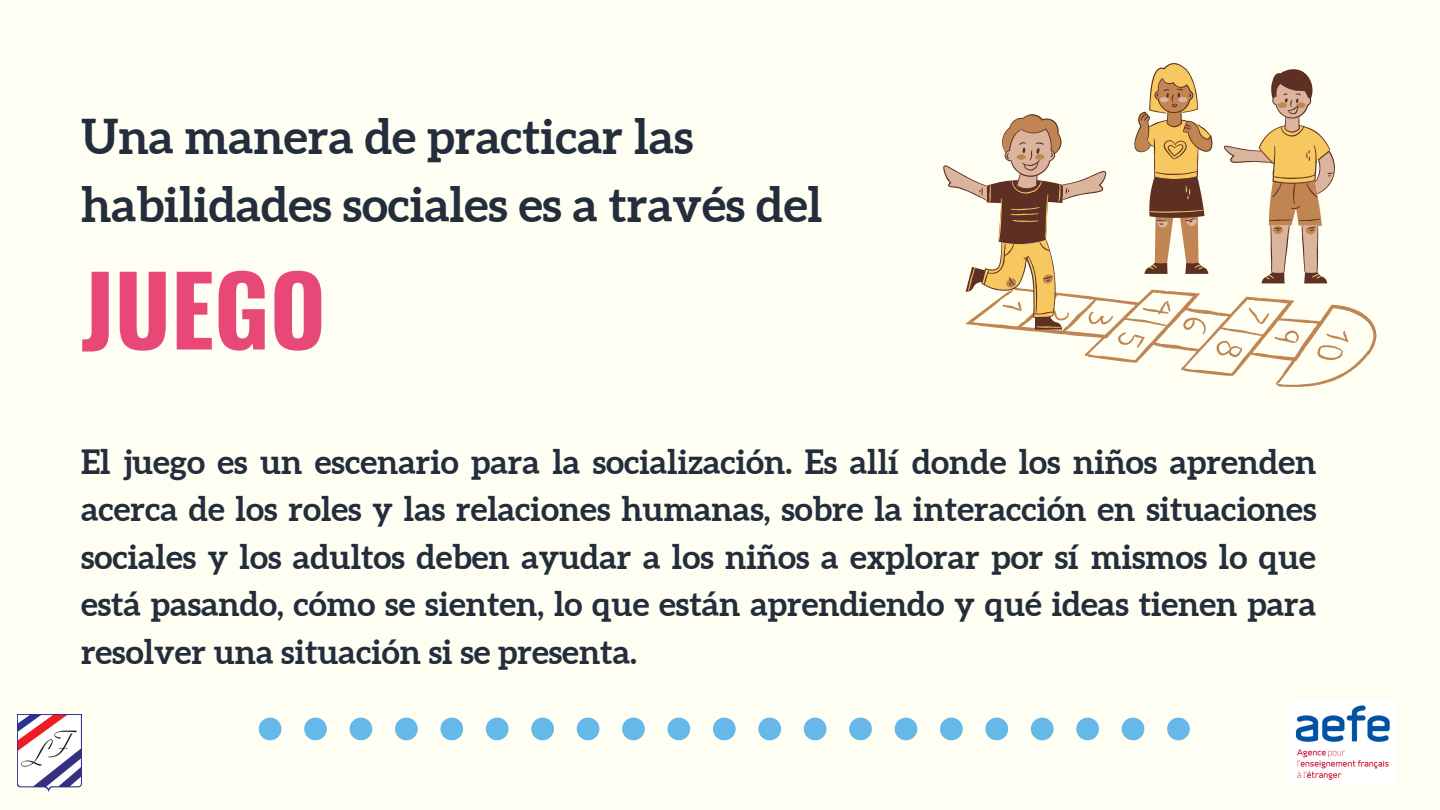
<style>
.page{position:relative;width:1440px;height:810px;background:#fefff2}
.page>*{position:absolute;margin:0;border:0;box-sizing:border-box;transform-origin:0 0}
.t1{font:700 96px "Oswald";color:#e84878}
.t2{font:700 48px/67.5px "Aleo";color:#242d3c}
.t3{font:700 33.5px/47.5px "Aleo";color:#242d3c;text-align:justify}
</style>
<div class="page">
<svg style="left:259px;top:718px;width:22px;height:22px"></svg>
<svg style="left:304px;top:718px;width:23px;height:22px"></svg>
<svg style="left:350px;top:718px;width:22px;height:22px"></svg>
<svg style="left:395px;top:718px;width:23px;height:22px"></svg>
<svg style="left:440px;top:718px;width:23px;height:22px"></svg>
<svg style="left:486px;top:718px;width:23px;height:22px"></svg>
<svg style="left:531px;top:718px;width:23px;height:22px"></svg>
<svg style="left:577px;top:718px;width:22px;height:22px"></svg>
<svg style="left:622px;top:718px;width:23px;height:22px"></svg>
<svg style="left:668px;top:718px;width:22px;height:22px"></svg>
<svg style="left:713px;top:718px;width:23px;height:22px"></svg>
<svg style="left:758px;top:718px;width:23px;height:22px"></svg>
<svg style="left:804px;top:718px;width:22px;height:22px"></svg>
<svg style="left:849px;top:718px;width:23px;height:22px"></svg>
<svg style="left:895px;top:718px;width:22px;height:22px"></svg>
<svg style="left:940px;top:718px;width:23px;height:22px"></svg>
<svg style="left:985px;top:718px;width:23px;height:22px"></svg>
<svg style="left:1031px;top:718px;width:23px;height:22px"></svg>
<svg style="left:1076px;top:718px;width:23px;height:22px"></svg>
<svg style="left:1122px;top:718px;width:22px;height:22px"></svg>
<svg style="left:1167px;top:718px;width:23px;height:22px"></svg>
<svg style="left:965px;top:305px;width:412px;height:82px"></svg>
<svg style="left:943px;top:63px;width:392px;height:256px"></svg>
<img style="left:17px;top:714px;width:64px;height:78px">
<img style="left:1290px;top:701px;width:105px;height:83px">
<h2 class="t2" style="left:81px;top:103px;width:743px">Una manera de practicar las habilidades sociales es a través del</h2>
<h1 class="t1" style="left:81px;top:235px;width:246px">JUEGO</h1>
<p class="t3" style="left:81px;top:438px;width:1237px">El juego es un escenario para la socialización. Es allí donde los niños aprenden acerca de los roles y las relaciones humanas, sobre la interacción en situaciones sociales y los adultos deben ayudar a los niños a explorar por sí mismos lo que está pasando, cómo se sienten, lo que están aprendiendo y qué ideas tienen para resolver una situación si se presenta.</p>
</div>
